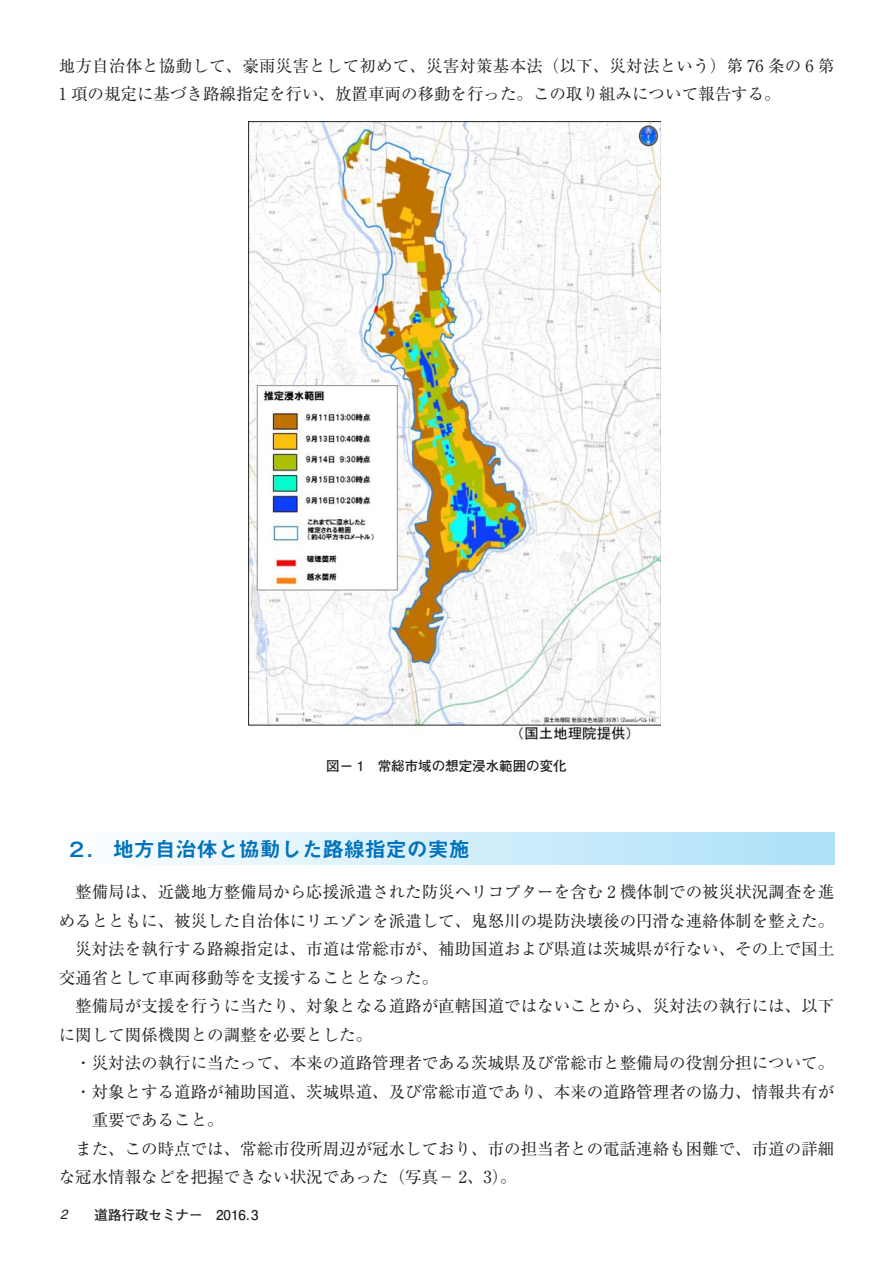
<style>
.page{position:relative;width:893px;height:1263px;background:#fff}
.page>*{position:absolute;margin:0;border:0;box-sizing:border-box;transform-origin:0 0}
.t1{font:21px "Midashi Go Pro MB31 90 msp RKSJ H";color:#0072bc}
.t2{font:16.5px/28.5px "Ryumin Pro Regular 90 msp RKSJ H";color:#231f20}
.t3{font:13.5px "Futo Go B101 Pro Bold 90 msp RKSJ H";color:#231f20}
.s1{font-family:"Helvetica";font-style:italic}
</style>
<div class="page">
<img style="left:248px;top:122px;width:413px;height:618px">
<div style="left:59px;top:833px;width:775px;height:31px;background:linear-gradient(to right,#fefefe,#ace0f9)"></div>
<p class="t2" style="left:59px;top:53px;width:777px">地方自治体と協動して、豪雨災害として初めて、災害対策基本法（以下、災対法という）第 76 条の 6 第<br>1 項の規定に基づき路線指定を行い、放置車両の移動を行った。この取り組みについて報告する。</p>
<p class="t3" style="left:326px;top:761px;width:242px">図－ 1　常総市域の想定浸水範囲の変化</p>
<p class="t1" style="left:66px;top:841px;width:405px">２． 地方自治体と協動した路線指定の実施</p>
<p class="t2" style="left:75px;top:880px;width:760px">整備局は、近畿地方整備局から応援派遣された防災ヘリコプターを含む 2 機体制での被災状況調査を進</p>
<p class="t2" style="left:59px;top:908px;width:777px">めるとともに、被災した自治体にリエゾンを派遣して、鬼怒川の堤防決壊後の円滑な連絡体制を整えた。</p>
<p class="t2" style="left:75px;top:937px;width:760px">災対法を執行する路線指定は、市道は常総市が、補助国道および県道は茨城県が行ない、その上で国土</p>
<p class="t2" style="left:59px;top:965px;width:381px">交通省として車両移動等を支援することとなった。</p>
<p class="t2" style="left:75px;top:994px;width:760px">整備局が支援を行うに当たり、対象となる道路が直轄国道ではないことから、災対法の執行には、以下</p>
<p class="t2" style="left:59px;top:1022px;width:315px">に関して関係機関との調整を必要とした。</p>
<p class="t2" style="left:75px;top:1051px;width:760px">・災対法の執行に当たって、本来の道路管理者である茨城県及び常総市と整備局の役割分担について。</p>
<p class="t2" style="left:75px;top:1079px;width:760px">・対象とする道路が補助国道、茨城県道、及び常総市道であり、本来の道路管理者の協力、情報共有が</p>
<p class="t2" style="left:92px;top:1108px;width:133px">重要であること。</p>
<p class="t2" style="left:75px;top:1136px;width:760px">また、この時点では、常総市役所周辺が冠水しており、市の担当者との電話連絡も困難で、市道の詳細</p>
<p class="t2" style="left:59px;top:1165px;width:459px">な冠水情報などを把握できない状況であった（写真－ 2、3）。</p>
<p class="t3" style="left:60px;top:1209px;width:200px"><span class="s1">2</span>　　道路行政セミナー　2016. 3</p>
</div>
